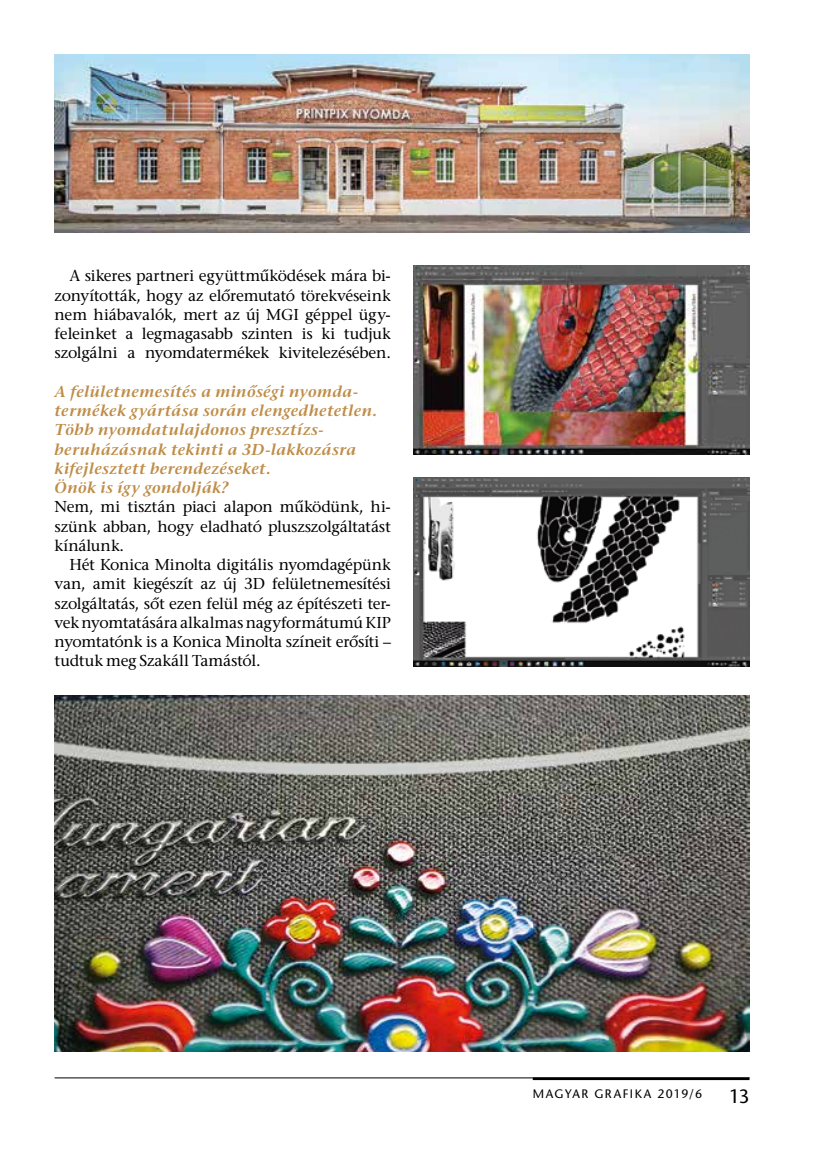
<style>
.page{position:relative;width:819px;height:1166px;background:#fff}
.page>*{position:absolute;margin:0;border:0;box-sizing:border-box;transform-origin:0 0}
.t1{font:19.25px "ITC Stone Sans";color:#000}
.t2{font:15.75px/19.2px "ITC Stone Serif";letter-spacing:-.015em;color:#000;text-align:justify}
.t3{font:italic 600 15.75px/19.2px "ITC Stone Serif";letter-spacing:.025em;color:#bf8d48}
.t4{font:12.25px "ITC Stone Sans";letter-spacing:.12em;color:#000}
</style>
<div class="page">
<hr style="left:55px;top:1077px;width:694px;height:1px;background:#000">
<hr style="left:532px;top:1077px;width:217px;height:3px;background:#000">
<img style="left:55px;top:55px;width:694px;height:177px">
<img style="left:413px;top:265px;width:336px;height:189px">
<img style="left:413px;top:477px;width:336px;height:189px">
<img style="left:55px;top:696px;width:694px;height:355px">
<p class="t2" style="left:55px;top:268px;width:338px;text-indent:15px">A sikeres partneri együttműködések mára bi&shy;zonyították, hogy az előremutató törekvéseink nem hiábavalók, mert az új MGI géppel ügy&shy;feleinket a legmagasabb szinten is ki tudjuk szolgálni a nyomdatermékek kivitelezésében.</p>
<p class="t3" style="left:55px;top:384px;width:324px">A felületnemesítés a minőségi nyomda&shy;termékek gyártása során elengedhetetlen.<br>Több nyomdatulajdonos presztízs&shy;beruházásnak tekinti a 3D-lakkozásra kifejlesztett berendezéseket.<br>Önök is így gondolják?</p>
<p class="t2" style="left:55px;top:499px;width:338px">Nem, mi tisztán piaci alapon működünk, hi&shy;szünk abban, hogy eladható pluszszolgáltatást kínálunk.</p>
<p class="t2" style="left:55px;top:557px;width:338px;text-indent:15px">Hét Konica Minolta digitális nyomdagépünk van, amit kiegészít az új 3D felületnemesítési szolgáltatás, sőt ezen felül még az építészeti ter&shy;vek nyomtatására alkalmas nagyformátumú KIP nyomtatónk is a Konica Minolta színeit erősíti – tudtuk meg Szakáll Tamástól.</p>
<p class="t4" style="left:532px;top:1087px;width:171px">MAGYAR GRAFIKA 2019/6</p>
<p class="t1" style="left:729px;top:1085px;width:22px">13</p>
</div>
